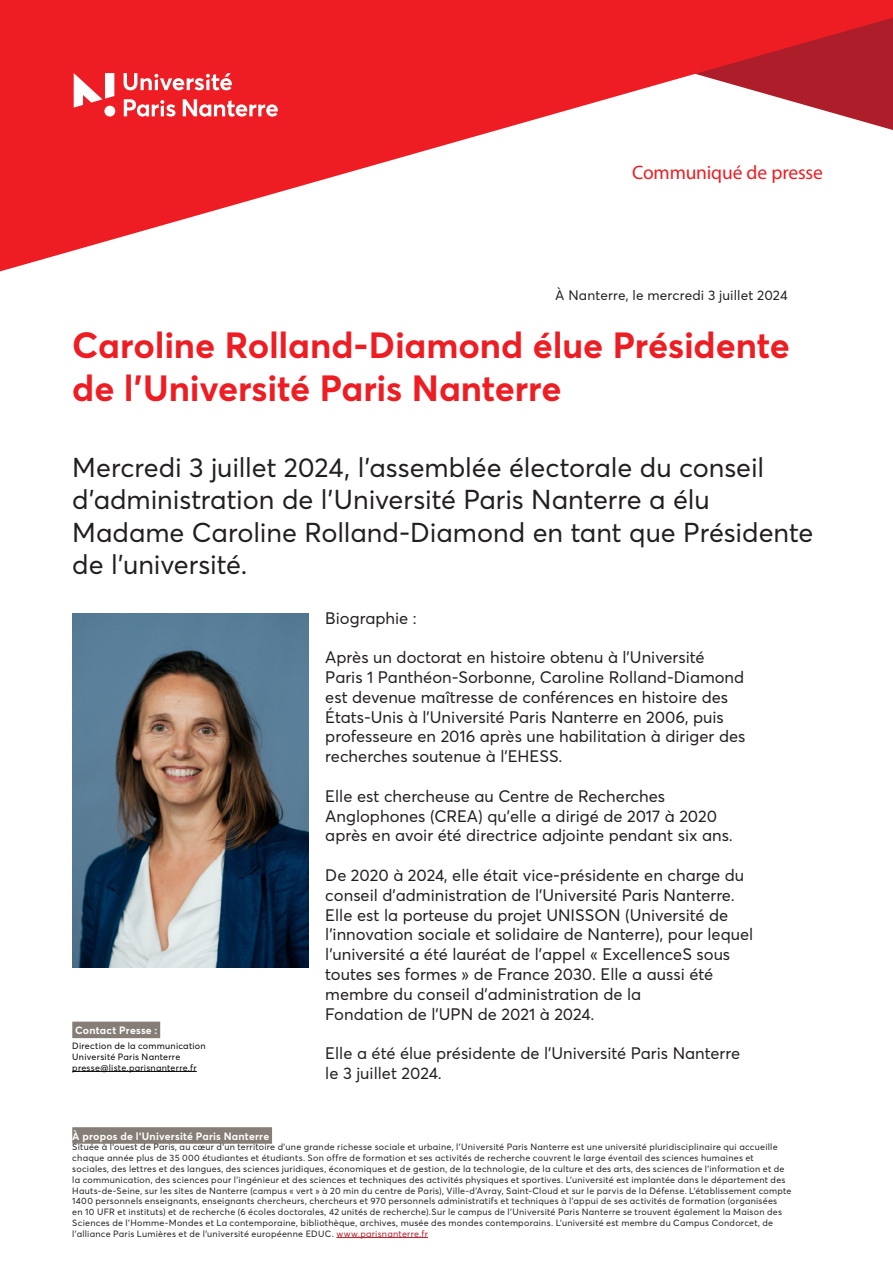
<style>
.page{position:relative;width:893px;height:1263px;background:#fff}
.page>*{position:absolute;margin:0;border:0;box-sizing:border-box;transform-origin:0 0}
.H2_date{font:700 36px/43.2px "Averta";letter-spacing:-.005em;color:#ee1d23}
.H2_date-2{font:27px/32.4px "Averta";letter-spacing:-.005em;color:#231f20}
.t1{font:19.5px "Myriad Pro";letter-spacing:-.01em;color:#ee1d23}
.t2{font:16.5px/19.8px "Averta";color:#231f20}
.H2_date-3{font:13.65px "Averta";letter-spacing:.01em;color:#231f20}
.reg_saut{font:700 10.5px "Averta";letter-spacing:.02em;color:#fff}
.reg_saut-2{font:9px/10.8px "Averta";letter-spacing:.025em;color:#231f20}
.reg_small{font:9px "Averta";letter-spacing:.025em;color:#000}
.reg_small_url{font:9px "Averta";letter-spacing:.025em;color:#000}
.s1{color:#ae1e2a}
</style>
<div class="page">
<svg style="left:0;top:0;width:893px;height:271px;fill:#ee1d23"></svg>
<svg style="left:124px;top:73px;width:108px;height:17px"></svg>
<svg style="left:124px;top:99px;width:51px;height:18px"></svg>
<svg style="left:74px;top:73px;width:40px;height:35px"></svg>
<div style="left:104px;top:106px;width:11px;height:11px;background:#fff;border-radius:50%"></div>
<svg style="left:183px;top:99px;width:95px;height:18px"></svg>
<div style="left:72px;top:1022px;width:88px;height:16px;background:#857d76"></div>
<hr style="left:72px;top:1071px;width:125px;height:1px;background:#000">
<img style="left:72px;top:613px;width:236px;height:354px">
<div style="left:72px;top:1127px;width:200px;height:17px;background:#857d76"></div>
<hr style="left:336px;top:1237px;width:92px;height:1px;background:#ae1e2a">
<h1 class="t1" style="left:632px;top:161px;width:192px">Communiqué de presse</h1>
<p class="H2_date-3" style="left:555px;top:286px;width:234px">À Nanterre, le mercredi 3 juillet 2024</p>
<p class="H2_date" style="left:72px;top:323px;width:719px">Caroline Rolland-Diamond élue Présidente de l’Université Paris Nanterre</p>
<p class="H2_date-2" style="left:72px;top:451px;width:742px">Mercredi 3 juillet 2024, l’assemblée électorale du conseil d’administration de l’Université Paris Nanterre a élu Madame Caroline Rolland-Diamond en tant que Présidente de l’université.</p>
<h3 class="reg_saut" style="left:75px;top:1024px;width:84px">Contact Presse :</h3>
<p class="reg_small" style="left:72px;top:1040px;width:135px">Direction de la communication</p>
<p class="reg_small" style="left:72px;top:1051px;width:110px">Université Paris Nanterre</p>
<p class="reg_small_url" style="left:72px;top:1062px;width:126px">presse@liste.parisnanterre.fr</p>
<p class="t2" style="left:325px;top:608px;width:93px">Biographie :</p>
<p class="t2" style="left:325px;top:647px;width:422px">Après un doctorat en histoire obtenu à l’Université Paris 1 Panthéon-Sorbonne, Caroline Rolland-Diamond est devenue maîtresse de conférences en histoire des États-Unis à l’Université Paris Nanterre en 2006, puis professeure en 2016 après une habilitation à diriger des recherches soutenue à l’EHESS.</p>
<p class="t2" style="left:325px;top:786px;width:409px">Elle est chercheuse au Centre de Recherches<br>Anglophones (CREA) qu’elle a dirigé de 2017 à 2020 après en avoir été directrice adjointe pendant six ans.</p>
<p class="t2" style="left:325px;top:865px;width:429px">De 2020 à 2024, elle était vice-présidente en charge du conseil d’administration de l’Université Paris Nanterre.<br>Elle est la porteuse du projet UNISSON (Université de l’innovation sociale et solidaire de Nanterre), pour lequel l’université a été lauréat de l’appel « ExcellenceS sous toutes ses formes » de France 2030. Elle a aussi été membre du conseil d’administration de la<br>Fondation de l’UPN de 2021 à 2024.</p>
<p class="t2" style="left:325px;top:1043px;width:416px">Elle a été élue présidente de l’Université Paris Nanterre le 3 juillet 2024.</p>
<p class="reg_saut" style="left:72px;top:1129px;width:198px">À propos de l’Université Paris Nanterre</p>
<p class="reg_saut-2" style="left:72px;top:1142px;width:721px">Située à l’ouest de Paris, au cœur d’un territoire d’une grande richesse sociale et urbaine, l’Université Paris Nanterre est une université pluridisciplinaire qui accueille chaque année plus de 35 000 étudiantes et étudiants. Son offre de formation et ses activités de recherche couvrent le large éventail des sciences humaines et sociales, des lettres et des langues, des sciences juridiques, économiques et de gestion, de la technologie, de la culture et des arts, des sciences de l’information et de la communication, des sciences pour l’ingénieur et des sciences et techniques des activités physiques et sportives. L’université est implantée dans le département des Hauts-de-Seine, sur les sites de Nanterre (campus « vert » à 20 min du centre de Paris), Ville-d’Avray, Saint-Cloud et sur le parvis de la Défense. L’établissement compte 1400 personnels enseignants, enseignants chercheurs, chercheurs et 970 personnels administratifs et techniques à l’appui de ses activités de formation (organisées<br>en 10 UFR et instituts) et de recherche (6 écoles doctorales, 42 unités de recherche).Sur le campus de l’Université Paris Nanterre se trouvent également la Maison des Sciences de l’Homme-Mondes et La contemporaine, bibliothèque, archives, musée des mondes contemporains. L’université est membre du Campus Condorcet, de l’alliance Paris Lumières et de l’université européenne EDUC. <span class="s1">www.parisnanterre.fr</span></p>
</div>
